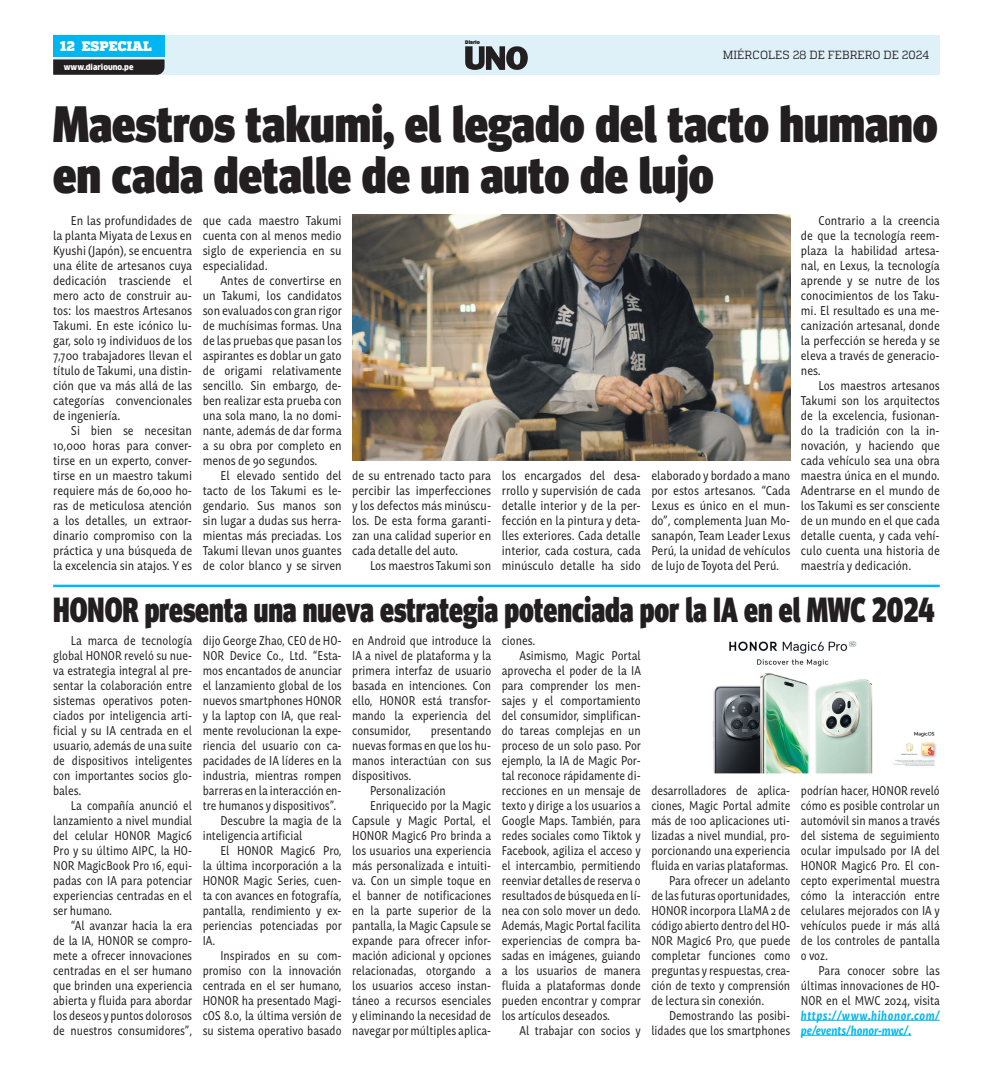
<style>
.page{position:relative;width:993px;height:1081px;background:#fff}
.page>*{position:absolute;margin:0;border:0;box-sizing:border-box;transform-origin:0 0}
.t1{font:900 51.25px/51.2px "Meta Head OT";color:#231f20;scale:.91 1}
.t2{font:900 35px "Meta Head OT";color:#231f20;scale:.79 1}
.t3{font:900 13.75px "Quadon";letter-spacing:.005em;color:#fff}
.t4{font:12.5px/15px "Mastro Sans";color:#231f20;text-align:justify;scale:.84 1}
.t5{font:12.5px/15px "Mastro Sans";color:#231f20;text-align:justify;scale:.86 1}
.t6{font:11.75px "Quadon";color:#231f20;scale:.95 1}
.t7{font:900 7.88px "Clan Pro";color:#fff;scale:.95 1}
.t8{font:900 4.88px "Clan Pro";letter-spacing:-.01em;color:#231f20}
.s1{font-weight:700;font-style:italic;color:#00b6f0}
</style>
<div class="page">
<hr style="left:800px;top:1020px;width:139px;height:1px;background:#00b6f0">
<hr style="left:800px;top:1035px;width:111px;height:1px;background:#00b6f0">
<div style="left:53px;top:35px;width:886px;height:40px;background:#dff1f8"></div>
<div style="left:53px;top:35px;width:111px;height:22px;background:#00b6f0"></div>
<svg style="left:53px;top:59px;width:111px;height:16px;background:#2c292a"></svg>
<svg style="left:465px;top:46px;width:62px;height:24px"></svg>
<img style="left:352px;top:214px;width:438px;height:247px">
<hr style="left:53px;top:585px;width:886px;height:2px;background:#00b6f0">
<img style="left:713px;top:641px;width:224px;height:133px">
<p class="t3" style="left:60px;top:38px;width:16px">12</p>
<p class="t3" style="left:82px;top:38px;width:72px">ESPECIAL</p>
<p class="t7" style="left:64px;top:62px;width:75px">www.diariouno.pe</p>
<p class="t8" style="left:465px;top:40px;width:16px">Diario</p>
<p class="t6" style="left:722px;top:48px;width:218px">MIÉRCOLES 28 DE FEBRERO DE 2024</p>
<p class="t1" style="left:53px;top:97px;width:973px">Maestros takumi, el legado del tacto humano en cada detalle de un auto de lujo</p>
<p class="t5" style="left:53px;top:212px;width:163px;text-indent:18px">En las profundidades de la planta Miyata de Lexus en Kyushi (Japón), se encuentra una élite de artesanos cuya dedicación trasciende el mero acto de construir au&shy;tos: los maestros Artesanos Takumi. En este icónico lu&shy;gar, solo 19 individuos de los 7,700 trabajadores llevan el título de Takumi, una distin&shy;ción que va más allá de las categorías convencionales de ingeniería.</p>
<p class="t5" style="left:53px;top:422px;width:163px;text-indent:18px">Si bien se necesitan 10,000 horas para conver&shy;tirse en un experto, conver&shy;tirse en un maestro takumi requiere más de 60,000 ho&shy;ras de meticulosa atención a los detalles, un extraor&shy;dinario compromiso con la práctica y una búsqueda de la excelencia sin atajos. Y es</p>
<p class="t5" style="left:203px;top:212px;width:163px">que cada maestro Takumi cuenta con al menos medio siglo de experiencia en su especialidad.</p>
<p class="t5" style="left:203px;top:272px;width:163px;text-indent:18px">Antes de convertirse en un Takumi, los candidatos son evaluados con gran rigor de muchísimas formas. Una de las pruebas que pasan los aspirantes es doblar un gato de origami relativamente sencillo. Sin embargo, de&shy;ben realizar esta prueba con una sola mano, la no domi&shy;nante, además de dar forma a su obra por completo en menos de 90 segundos.</p>
<p class="t5" style="left:203px;top:467px;width:163px;text-indent:18px">El elevado sentido del tacto de los Takumi es le&shy;gendario. Sus manos son sin lugar a dudas sus herra&shy;mientas más preciadas. Los Takumi llevan unos guantes de color blanco y se sirven</p>
<p class="t5" style="left:352px;top:467px;width:163px">de su entrenado tacto para percibir las imperfecciones y los defectos más minúscu&shy;los. De esta forma garanti&shy;zan una calidad superior en cada detalle del auto.</p>
<p class="t5" style="left:370px;top:557px;width:142px">Los maestros Takumi son</p>
<p class="t5" style="left:501px;top:467px;width:163px">los encargados del desa&shy;rrollo y supervisión de cada detalle interior y de la per&shy;fección en la pintura y deta&shy;lles exteriores. Cada detalle interior, cada costura, cada minúsculo detalle ha sido</p>
<p class="t5" style="left:651px;top:467px;width:163px">elaborado y bordado a mano por estos artesanos. “Cada Lexus es único en el mun&shy;do”, complementa Juan Mo&shy;sanapón, Team Leader Lexus Perú, la unidad de vehículos de lujo de Toyota del Perú.</p>
<p class="t5" style="left:800px;top:212px;width:163px;text-indent:18px">Contrario a la creencia de que la tecnología reem&shy;plaza la habilidad artesa&shy;nal, en Lexus, la tecnología aprende y se nutre de los conocimientos de los Taku&shy;mi. El resultado es una me&shy;canización artesanal, donde la perfección se hereda y se eleva a través de generacio&shy;nes.</p>
<p class="t5" style="left:800px;top:377px;width:163px;text-indent:18px">Los maestros artesanos Takumi son los arquitectos de la excelencia, fusionan&shy;do la tradición con la in&shy;novación, y haciendo que cada vehículo sea una obra maestra única en el mundo.<br>Adentrarse en el mundo de los Takumi es ser consciente de un mundo en el que cada detalle cuenta, y cada vehí&shy;culo cuenta una historia de maestría y dedicación.</p>
<p class="t2" style="left:53px;top:589px;width:1116px">HONOR presenta una nueva estrategia potenciada por la IA en el MWC 2024</p>
<p class="t4" style="left:53px;top:632px;width:167px;text-indent:18px">La marca de tecnología global HONOR reveló su nue&shy;va estrategia integral al pre&shy;sentar la colaboración entre sistemas operativos poten&shy;ciados por inteligencia arti&shy;ficial y su IA centrada en el usuario, además de una suite de dispositivos inteligentes con importantes socios glo&shy;bales.</p>
<p class="t4" style="left:53px;top:797px;width:167px;text-indent:18px">La compañía anunció el lanzamiento a nivel mundial del celular HONOR Magic6<br>Pro y su último AIPC, la HO-NOR MagicBook Pro 16, equi&shy;padas con IA para potenciar experiencias centradas en el ser humano.</p>
<p class="t4" style="left:53px;top:917px;width:167px;text-indent:18px">“Al avanzar hacia la era de la IA, HONOR se compro&shy;mete a ofrecer innovaciones centradas en el ser humano que brinden una experiencia abierta y fluida para abordar los deseos y puntos dolorosos de nuestros consumidores”,</p>
<p class="t4" style="left:203px;top:632px;width:167px">dijo George Zhao, CEO de HO-NOR Device Co., Ltd. “Esta&shy;mos encantados de anunciar el lanzamiento global de los nuevos smartphones HONOR y la laptop con IA, que real&shy;mente revolucionan la expe&shy;riencia del usuario con ca&shy;pacidades de IA líderes en la industria, mientras rompen barreras en la interacción en&shy;tre humanos y dispositivos”.</p>
<p class="t4" style="left:203px;top:812px;width:167px;text-indent:18px">Descubre la magia de la inteligencia artificial</p>
<p class="t4" style="left:203px;top:842px;width:167px;text-indent:18px">El HONOR Magic6 Pro, la última incorporación a la HONOR Magic Series, cuen&shy;ta con avances en fotografía, pantalla, rendimiento y ex&shy;periencias potenciadas por IA.</p>
<p class="t4" style="left:203px;top:947px;width:167px;text-indent:18px">Inspirados en su com&shy;promiso con la innovación centrada en el ser humano, HONOR ha presentado Magi&shy;cOS 8.0, la última versión de su sistema operativo basado</p>
<p class="t4" style="left:352px;top:632px;width:167px">en Android que introduce la IA a nivel de plataforma y la primera interfaz de usuario basada en intenciones. Con ello, HONOR está transfor&shy;mando la experiencia del consumidor,</p>
<p class="t4" style="left:352px;top:722px;width:167px;text-indent:79px">presentando nuevas formas en que los hu&shy;manos interactúan con sus dispositivos.</p>
<p class="t4" style="left:370px;top:782px;width:92px">Personalización</p>
<p class="t4" style="left:352px;top:797px;width:167px;text-indent:18px">Enriquecido por la Magic Capsule y Magic Portal, el HONOR Magic6 Pro brinda a los usuarios una experiencia más personalizada e intuiti&shy;va. Con un simple toque en el banner de notificaciones en la parte superior de la pantalla, la Magic Capsule se expande para ofrecer infor&shy;mación adicional y opciones relacionadas, otorgando a los usuarios acceso instan&shy;táneo a recursos esenciales y eliminando la necesidad de navegar por múltiples aplica-</p>
<p class="t4" style="left:501px;top:632px;width:41px">ciones.</p>
<p class="t4" style="left:501px;top:647px;width:167px;text-indent:18px">Asimismo, Magic Portal aprovecha el poder de la IA para comprender los men&shy;sajes y el comportamiento del consumidor, simplifican&shy;do tareas complejas en un proceso de un solo paso. Por ejemplo, la IA de Magic Por&shy;tal reconoce rápidamente di&shy;recciones en un mensaje de texto y dirige a los usuarios a Google Maps. También, para redes sociales como Tiktok y Facebook, agiliza el acceso y el intercambio, permitiendo reenviar detalles de reserva o resultados de búsqueda en lí&shy;nea con solo mover un dedo.<br>Además, Magic Portal facilita experiencias de compra ba&shy;sadas en imágenes, guiando a los usuarios de manera fluida a plataformas donde pueden encontrar y comprar los artículos deseados.</p>
<p class="t4" style="left:519px;top:1022px;width:146px">Al trabajar con socios y</p>
<p class="t4" style="left:651px;top:782px;width:167px">desarrolladores de aplica&shy;ciones, Magic Portal admite más de 100 aplicaciones uti&shy;lizadas a nivel mundial, pro&shy;porcionando una experiencia fluida en varias plataformas.</p>
<p class="t4" style="left:651px;top:872px;width:167px;text-indent:18px">Para ofrecer un adelanto de las futuras oportunidades, HONOR incorpora LlaMA 2 de código abierto dentro del HO-NOR Magic6 Pro, que puede completar funciones como preguntas y respuestas, crea&shy;ción de texto y comprensión de lectura sin conexión.</p>
<p class="t4" style="left:651px;top:1007px;width:167px;text-align:right">Demostrando las posibi&shy;lidades que los smartphones</p>
<p class="t4" style="left:800px;top:782px;width:167px">podrían hacer, HONOR reveló cómo es posible controlar un automóvil sin manos a través del sistema de seguimiento ocular impulsado por IA del HONOR Magic6 Pro. El con&shy;cepto experimental muestra cómo la interacción entre celulares mejorados con IA y vehículos puede ir más allá de los controles de pantalla o voz.</p>
<p class="t4" style="left:800px;top:962px;width:167px;text-indent:18px">Para conocer sobre las últimas innovaciones de HO-NOR en el MWC 2024, visita <span class="s1">https://www.hihonor.com/ pe/events/honor-mwc/.</span></p>
</div>
